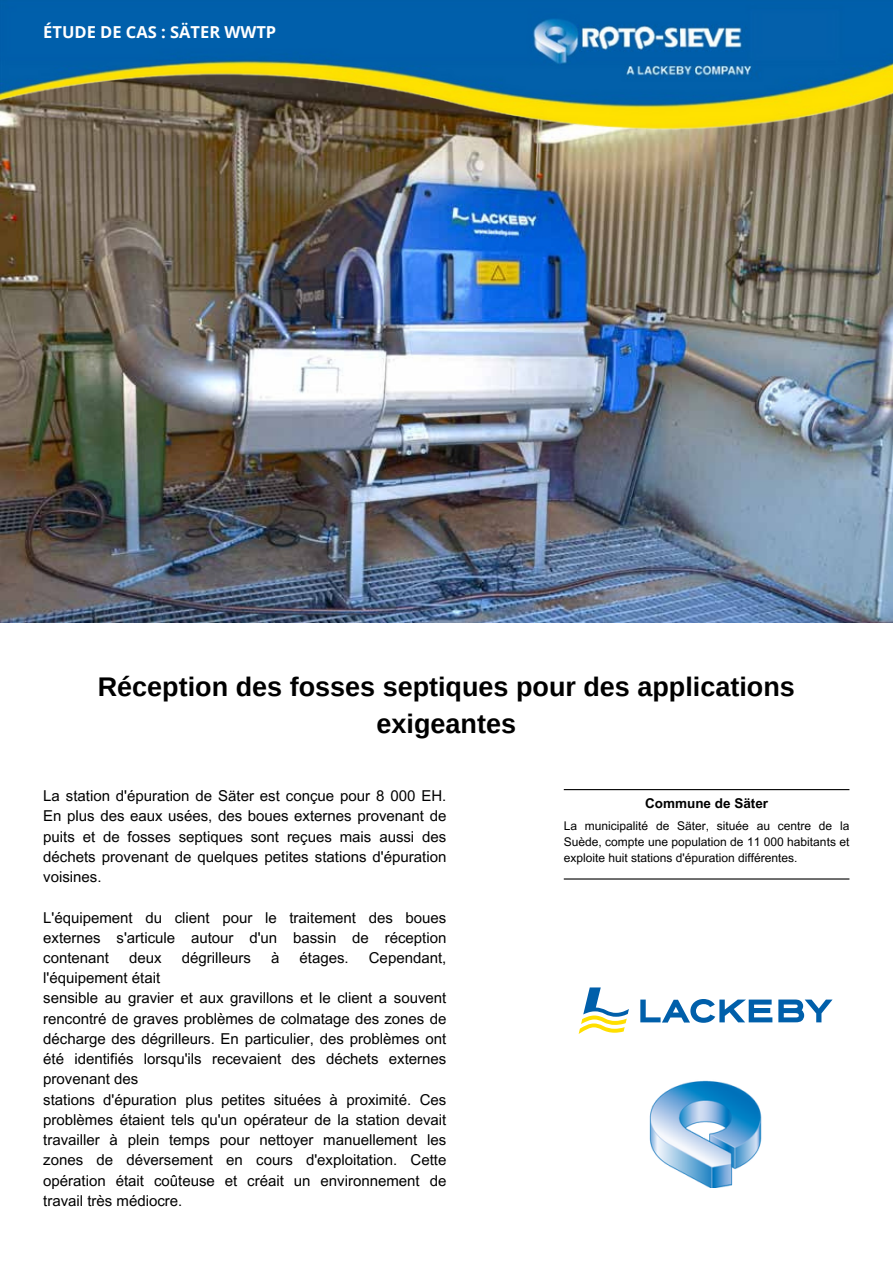
<style>
.page{position:relative;width:893px;height:1264px;background:#fff}
.page>*{position:absolute;margin:0;border:0;box-sizing:border-box;transform-origin:0 0}
.t1{font:700 27px/37px "Arimo";color:#000;text-align:center}
.t2{font:700 16.5px "Open Sans";color:#fff}
.t3{font:15px/20.2px "Arial MT Pro";color:#000;text-align:justify}
.t4{font:700 13.5px "Arial MT Pro";color:#000}
.t5{font:12px/16px "Arial MT Pro";color:#000;text-align:justify}
</style>
<div class="page">
<img style="left:0;top:132px;width:892px;height:490px">
<img style="left:0;top:0;width:892px;height:132px">
<hr style="left:563px;top:789px;width:286px;height:1px;background:#000">
<hr style="left:563px;top:878px;width:286px;height:1px;background:#000">
<svg style="left:778px;top:999px;width:54px;height:23px"></svg>
<svg style="left:640px;top:999px;width:132px;height:23px"></svg>
<svg style="left:579px;top:987px;width:50px;height:46px"></svg>
<img style="left:649px;top:1080px;width:113px;height:107px">
<p class="t2" style="left:43px;top:20px;width:234px">ÉTUDE DE CAS : SÄTER WWTP</p>
<p class="t1" style="left:98px;top:667px;width:698px">Réception des fosses septiques pour des applications exigeantes</p>
<p class="t3" style="left:43px;top:787px;width:404px">La station d'épuration de Säter est conçue pour 8 000 EH.<br>En plus des eaux usées, des boues externes provenant de puits et de fosses septiques sont reçues mais aussi des déchets provenant de quelques petites stations d'épuration voisines.</p>
<p class="t3" style="left:43px;top:909px;width:404px">L'équipement du client pour le traitement des boues externes s'articule autour d'un bassin de réception contenant</p>
<p class="t3" style="left:129px;top:949px;width:34px">deux</p>
<p class="t3" style="left:182px;top:949px;width:71px">dégrilleurs</p>
<p class="t3" style="left:271px;top:949px;width:10px">à</p>
<p class="t3" style="left:299px;top:949px;width:51px">étages.</p>
<p class="t3" style="left:369px;top:949px;width:79px">Cependant,</p>
<p class="t3" style="left:43px;top:969px;width:118px">l'équipement était</p>
<p class="t3" style="left:43px;top:989px;width:404px">sensible au gravier et aux gravillons et le client a souvent rencontré de graves problèmes de colmatage des zones de décharge des dégrilleurs. En particulier, des problèmes ont été identifiés lorsqu'ils recevaient des déchets externes provenant des</p>
<p class="t3" style="left:43px;top:1091px;width:404px">stations d'épuration plus petites situées à proximité. Ces problèmes étaient tels qu'un opérateur de la station devait travailler à plein temps pour nettoyer manuellement les zones de déversement en cours d'exploitation. Cette opération était coûteuse et créait un environnement de travail très médiocre.</p>
<p class="t4" style="left:645px;top:798px;width:124px">Commune de Säter</p>
<p class="t5" style="left:563px;top:819px;width:287px">La municipalité de Säter, située au centre de la Suède, compte une population de 11 000 habitants et exploite huit stations d'épuration différentes.</p>
</div>
